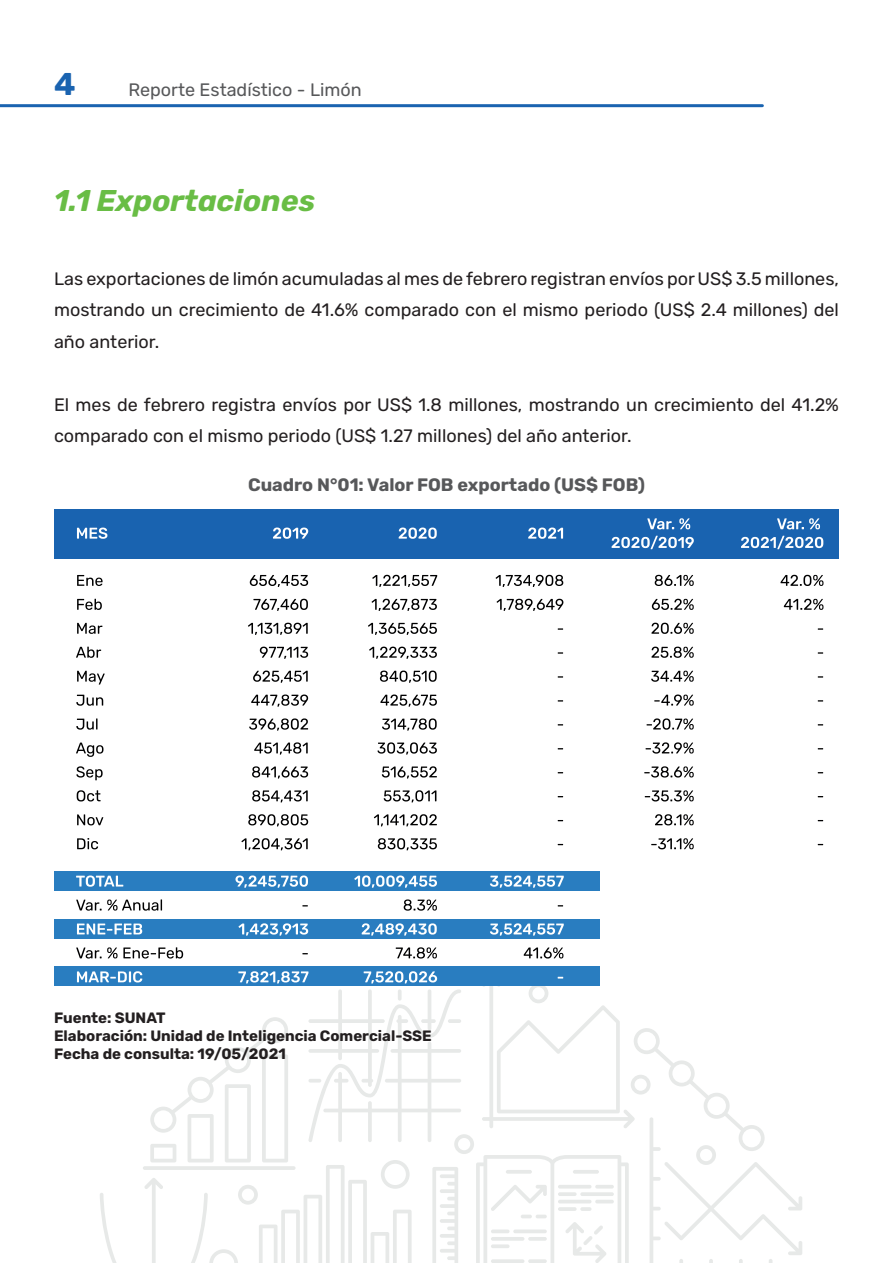
<style>
.page{position:relative;width:893px;height:1263px;background:#fff}
.page>*{position:absolute;margin:0;border:0;box-sizing:border-box;transform-origin:0 0}
.t1{font:700 31.5px "Rubik";color:#1a63b0}
.t2{font:italic 700 30px "Rubik";color:#69bd45}
.t3{font:18px/31.5px "Rubik";color:#231f20;text-align:justify}
.t4{font:700 18px "Rubik";color:#57585a}
.t5{font:18px "Rubik";color:#57585a}
.t6{font:700 15px/18px "Rubik";color:#231f20}
</style>
<div class="page">
<hr style="left:0;top:104px;width:762px;height:3px;background:#1a63b0">
<div style="left:54px;top:509px;width:785px;height:50px;background:#1963b0"></div>
<div style="left:54px;top:871px;width:545px;height:20px;background:#297dc0"></div>
<div style="left:54px;top:919px;width:545px;height:19px;background:#297dc0"></div>
<div style="left:54px;top:966px;width:545px;height:20px;background:#297dc0"></div>
<svg style="left:77px;top:575px;width:26px;height:11px"></svg>
<svg style="left:77px;top:599px;width:25px;height:11px"></svg>
<svg style="left:77px;top:623px;width:25px;height:11px"></svg>
<svg style="left:76px;top:647px;width:25px;height:11px"></svg>
<svg style="left:77px;top:671px;width:28px;height:13px"></svg>
<svg style="left:76px;top:695px;width:27px;height:11px"></svg>
<svg style="left:76px;top:718px;width:22px;height:12px"></svg>
<svg style="left:76px;top:742px;width:27px;height:15px"></svg>
<svg style="left:76px;top:766px;width:27px;height:14px"></svg>
<svg style="left:77px;top:790px;width:24px;height:11px"></svg>
<svg style="left:77px;top:814px;width:26px;height:11px"></svg>
<svg style="left:77px;top:838px;width:21px;height:11px"></svg>
<svg style="left:76px;top:875px;width:47px;height:12px"></svg>
<svg style="left:76px;top:899px;width:86px;height:12px"></svg>
<svg style="left:77px;top:923px;width:65px;height:11px"></svg>
<svg style="left:76px;top:947px;width:107px;height:11px"></svg>
<svg style="left:250px;top:575px;width:58px;height:12px"></svg>
<svg style="left:253px;top:599px;width:55px;height:12px"></svg>
<svg style="left:248px;top:623px;width:60px;height:12px"></svg>
<svg style="left:260px;top:647px;width:48px;height:12px"></svg>
<svg style="left:253px;top:670px;width:55px;height:13px"></svg>
<svg style="left:251px;top:694px;width:57px;height:13px"></svg>
<svg style="left:249px;top:718px;width:59px;height:13px"></svg>
<svg style="left:254px;top:742px;width:54px;height:13px"></svg>
<svg style="left:252px;top:766px;width:56px;height:12px"></svg>
<svg style="left:252px;top:790px;width:56px;height:12px"></svg>
<svg style="left:248px;top:814px;width:60px;height:12px"></svg>
<svg style="left:241px;top:838px;width:67px;height:12px"></svg>
<svg style="left:235px;top:875px;width:73px;height:13px"></svg>
<svg style="left:238px;top:923px;width:70px;height:12px"></svg>
<svg style="left:372px;top:575px;width:65px;height:12px"></svg>
<svg style="left:372px;top:599px;width:65px;height:12px"></svg>
<svg style="left:368px;top:623px;width:69px;height:12px"></svg>
<svg style="left:369px;top:647px;width:68px;height:12px"></svg>
<svg style="left:380px;top:670px;width:57px;height:13px"></svg>
<svg style="left:380px;top:694px;width:57px;height:13px"></svg>
<svg style="left:382px;top:718px;width:55px;height:13px"></svg>
<svg style="left:377px;top:742px;width:60px;height:13px"></svg>
<svg style="left:382px;top:766px;width:55px;height:12px"></svg>
<svg style="left:384px;top:790px;width:52px;height:12px"></svg>
<svg style="left:374px;top:814px;width:63px;height:12px"></svg>
<svg style="left:378px;top:838px;width:59px;height:12px"></svg>
<svg style="left:354px;top:875px;width:83px;height:13px"></svg>
<svg style="left:404px;top:899px;width:33px;height:12px"></svg>
<svg style="left:362px;top:923px;width:75px;height:12px"></svg>
<svg style="left:396px;top:947px;width:41px;height:11px"></svg>
<svg style="left:496px;top:575px;width:67px;height:12px"></svg>
<svg style="left:497px;top:599px;width:66px;height:12px"></svg>
<svg style="left:490px;top:875px;width:74px;height:13px"></svg>
<svg style="left:490px;top:923px;width:74px;height:12px"></svg>
<svg style="left:524px;top:947px;width:39px;height:11px"></svg>
<svg style="left:77px;top:971px;width:725px;height:292px"></svg>
<svg style="left:655px;top:575px;width:39px;height:11px"></svg>
<svg style="left:652px;top:599px;width:42px;height:11px"></svg>
<svg style="left:651px;top:623px;width:43px;height:11px"></svg>
<svg style="left:651px;top:647px;width:43px;height:11px"></svg>
<svg style="left:651px;top:671px;width:43px;height:11px"></svg>
<svg style="left:654px;top:694px;width:40px;height:12px"></svg>
<svg style="left:647px;top:718px;width:47px;height:12px"></svg>
<svg style="left:646px;top:742px;width:48px;height:12px"></svg>
<svg style="left:644px;top:766px;width:50px;height:11px"></svg>
<svg style="left:645px;top:790px;width:49px;height:11px"></svg>
<svg style="left:655px;top:814px;width:39px;height:11px"></svg>
<svg style="left:651px;top:838px;width:43px;height:11px"></svg>
<svg style="left:780px;top:575px;width:43px;height:11px"></svg>
<svg style="left:784px;top:599px;width:39px;height:11px"></svg>
<svg style="left:77px;top:528px;width:30px;height:11px"></svg>
<svg style="left:273px;top:527px;width:35px;height:12px"></svg>
<svg style="left:399px;top:527px;width:38px;height:12px"></svg>
<svg style="left:528px;top:527px;width:35px;height:12px"></svg>
<svg style="left:647px;top:518px;width:43px;height:11px"></svg>
<svg style="left:612px;top:536px;width:82px;height:13px"></svg>
<svg style="left:777px;top:518px;width:43px;height:11px"></svg>
<svg style="left:741px;top:536px;width:82px;height:13px"></svg>
<h1 class="t1" style="left:54px;top:67px;width:23px">4</h1>
<p class="t5" style="left:128px;top:79px;width:235px">Reporte Estadístico - Limón</p>
<h2 class="t2" style="left:54px;top:184px;width:263px">1.1 Exportaciones</h2>
<p class="t3" style="left:54px;top:263px;width:786px">Las exportaciones de limón acumuladas al mes de febrero registran envíos por US$ 3.5 millones, mostrando un crecimiento de 41.6% comparado con el mismo periodo (US$ 2.4 millones) del año anterior.</p>
<p class="t3" style="left:54px;top:389px;width:786px">El mes de febrero registra envíos por US$ 1.8 millones, mostrando un crecimiento del 41.2% comparado con el mismo periodo (US$ 1.27 millones) del año anterior.</p>
<p class="t4" style="left:248px;top:475px;width:398px">Cuadro N°01: Valor FOB exportado (US$ FOB)</p>
<p class="t6" style="left:54px;top:1009px;width:379px">Fuente: SUNAT<br>Elaboración: Unidad de Inteligencia Comercial-SSE<br>Fecha de consulta: 19/05/2021</p>
</div>
